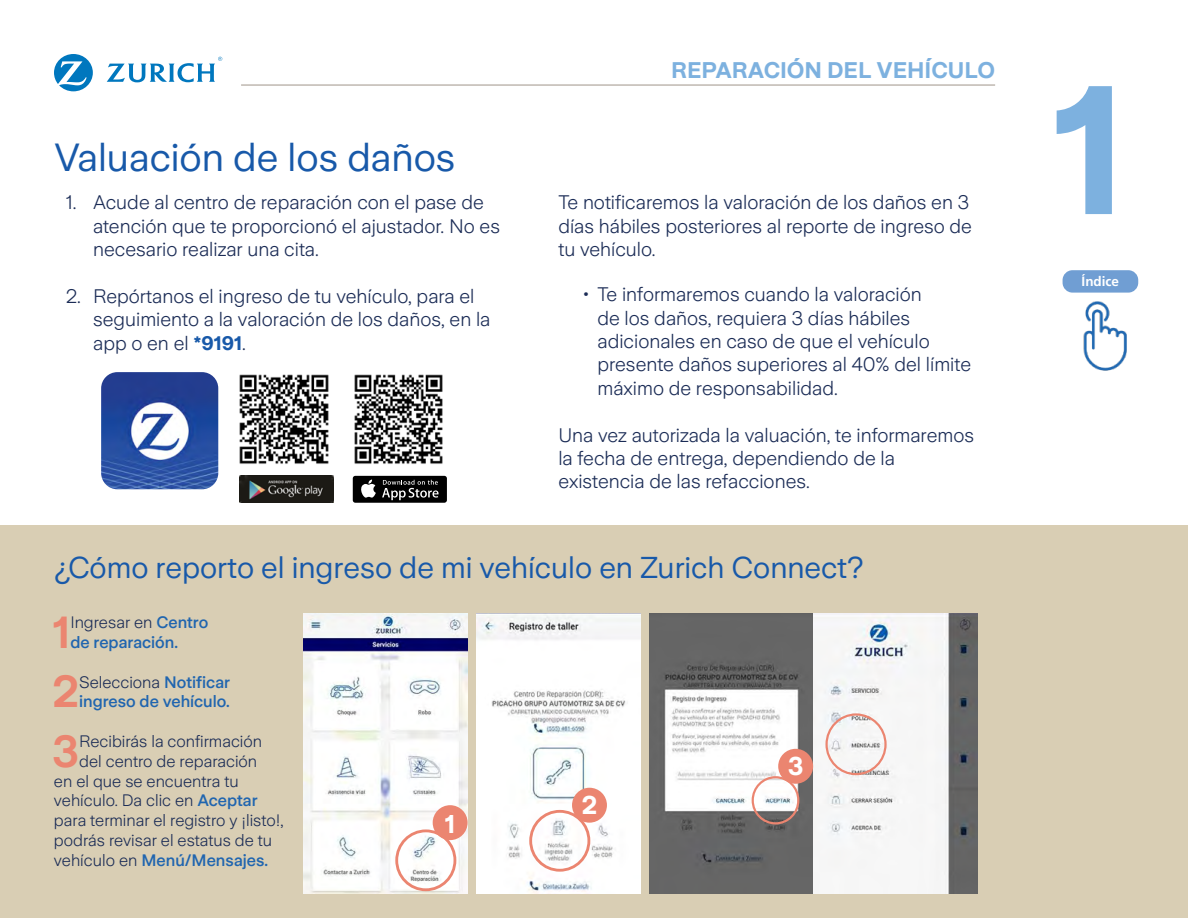
<style>
.page{position:relative;width:1188px;height:918px;background:#fff}
.page>*{position:absolute;margin:0;border:0;box-sizing:border-box;transform-origin:0 0}
.t1{font:700 181.65px "Zurich Sans";color:#7db1df}
.t2{font:600 44.7px "Zurich Sans";color:#eb8570}
.t3{font:39px "Zurich Sans";color:#1859a9}
.t4{font:30px "Zurich Sans";color:#1859a9}
.t5{font:700 25.5px "Zurich Sans";color:#fff}
.t6{font:700 22.5px "Zurich Sans";color:#7db1df}
.t7{font:300 19.5px/23.4px "Zurich Sans";color:#1b2c56}
.t8{font:300 16.5px "Zurich Sans";color:#1b2c56}
.t9{font:500 16.5px/19.8px "Zurich Sans";color:#2065af}
.t10{font:700 13.5px "Frutiger LT Std";color:#fff}
.s1{font-weight:700;color:#1859a9}
.s2{font-weight:300;color:#1b2c56}
.s3{font-weight:500;color:#2065af}
</style>
<div class="page">
<hr style="left:241px;top:85px;width:754px;height:1px;background:#9f948a">
<div style="left:1063px;top:270px;width:75px;height:23px;background:#709ed3;border-radius:10px"></div>
<svg style="left:54px;top:54px;width:39px;height:37px"></svg>
<svg style="left:107px;top:57px;width:115px;height:25px"></svg>
<img style="left:1083px;top:301px;width:44px;height:70px">
<div style="left:0;top:526px;width:1188px;height:392px;background:#d9ceb4"></div>
<img style="left:239px;top:374px;width:90px;height:90px">
<img style="left:354px;top:374px;width:89px;height:90px">
<div style="left:353px;top:476px;width:94px;height:27px;background:#000;border-radius:3px"></div>
<svg style="left:361px;top:480px;width:15px;height:18px"></svg>
<svg style="left:382px;top:480px;width:57px;height:20px"></svg>
<img style="left:239px;top:476px;width:95px;height:27px">
<img style="left:101px;top:372px;width:117px;height:117px">
<img style="left:304px;top:613px;width:164px;height:280px">
<div style="left:395px;top:829px;width:61px;height:62px;border:3px solid #eb8570;border-radius:50%"></div>
<img style="left:476px;top:613px;width:164px;height:280px">
<div style="left:529px;top:810px;width:61px;height:62px;border:3px solid #eb8570;border-radius:50%"></div>
<img style="left:649px;top:613px;width:328px;height:280px">
<div style="left:752px;top:776px;width:47px;height:48px;border:2px solid #eb8570;border-radius:50%"></div>
<div style="left:825px;top:713px;width:62px;height:62px;border:2px solid #eb8570;border-radius:50%"></div>
<div style="left:433px;top:805px;width:35px;height:35px;background:#eb8570;border-radius:50%"></div>
<div style="left:572px;top:788px;width:35px;height:35px;background:#eb8570;border-radius:50%"></div>
<div style="left:778px;top:749px;width:35px;height:35px;background:#eb8570;border-radius:50%"></div>
<h3 class="t3" style="left:54px;top:136px;width:403px">Valuación de los daños</h3>
<p class="t7" style="left:93px;top:191px;width:408px;text-indent:-27px">1. Acude al centro de reparación con el pase de atención que te proporcionó el ajustador. No es necesario realizar una cita.</p>
<p class="t7" style="left:93px;top:285px;width:399px;text-indent:-27px">2. Repórtanos el ingreso de tu vehículo, para el seguimiento a la valoración de los daños, en la app o en el <span class="s1">*9191</span>.</p>
<p class="t6" style="left:671px;top:58px;width:326px">REPARACIÓN DEL VEHÍCULO</p>
<p class="t7" style="left:558px;top:191px;width:415px">Te notificaremos la valoración de los daños en 3 días hábiles posteriores al reporte de ingreso de tu vehículo.</p>
<p class="t7" style="left:597px;top:283px;width:375px;text-indent:-15px">• Te informaremos cuando la valoración<br>de los daños, requiera 3 días hábiles adicionales en caso de que el vehículo presente daños superiores al 40% del límite máximo de responsabilidad.</p>
<p class="t7" style="left:558px;top:423px;width:417px">Una vez autorizada la valuación, te informaremos la fecha de entrega, dependiendo de la existencia de las refacciones.</p>
<h3 class="t4" style="left:54px;top:551px;width:811px">¿Cómo reporto el ingreso de mi vehículo en Zurich Connect?</h3>
<h2 class="t2" style="left:53px;top:608px;width:19px">1</h2>
<p class="t9" style="left:70px;top:613px;width:139px"><span class="s2">Ingresar en</span> Centro de reparación.</p>
<h2 class="t2" style="left:52px;top:668px;width:28px">2</h2>
<p class="t9" style="left:79px;top:672px;width:152px"><span class="s2">Selecciona</span> Notificar ingreso de vehículo.</p>
<h2 class="t2" style="left:53px;top:727px;width:28px">3</h2>
<p class="t8" style="left:79px;top:732px;width:184px">Recibirás la confirmación</p>
<p class="t8" style="left:79px;top:752px;width:180px">del centro de reparación</p>
<p class="t8" style="left:54px;top:772px;width:186px">en el que se encuentra tu</p>
<p class="t8" style="left:54px;top:792px;width:205px">vehículo. Da clic en <span class="s3">Aceptar</span></p>
<p class="t8" style="left:54px;top:811px;width:231px">para terminar el registro y ¡listo!,</p>
<p class="t8" style="left:54px;top:831px;width:220px">podrás revisar el estatus de tu</p>
<p class="t9" style="left:54px;top:850px;width:216px"><span class="s2">vehículo en</span> Menú/Mensajes.</p>
<h3 class="t5" style="left:788px;top:752px;width:17px">3</h3>
<h3 class="t5" style="left:582px;top:791px;width:17px">2</h3>
<h3 class="t5" style="left:445px;top:810px;width:12px">1</h3>
<h1 class="t1" style="left:1052px;top:52px;width:75px">1</h1>
<p class="t10" style="left:1082px;top:274px;width:39px">Índice</p>
</div>
